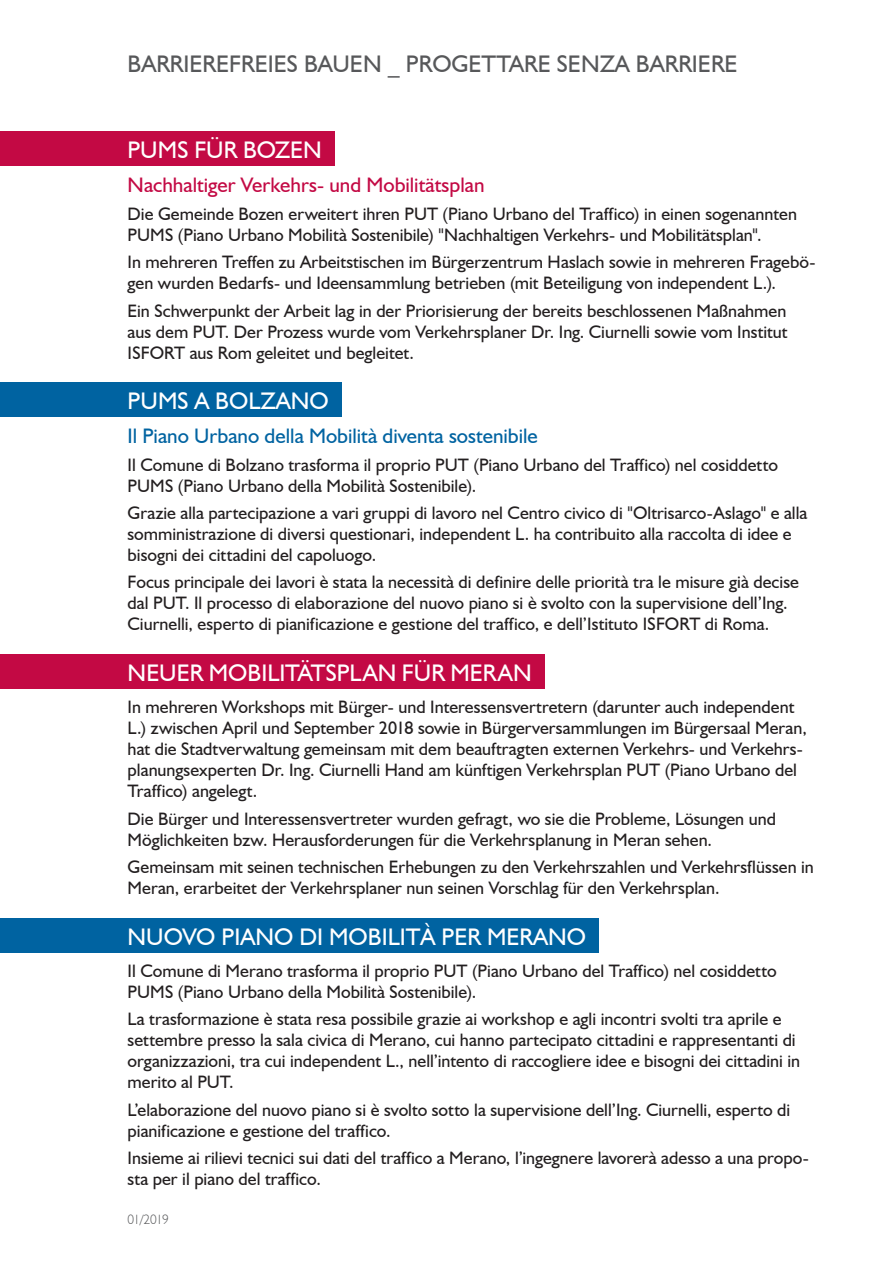
<style>
.page{position:relative;width:893px;height:1263px;background:#fff}
.page>*{position:absolute;margin:0;border:0;box-sizing:border-box;transform-origin:0 0}
.Titel_Publikation_it{font:24px "Humanist 521 BT";color:#fff}
.t1{font:24px "Humanist 521 BT";color:#57585a}
.t2{font:21px "Humanist 521 BT";color:#0063a1}
.t3{font:21px "Humanist 521 BT";color:#c30944}
.t4{font:18px/21px "Humanist 521 BT";color:#231f20}
.t5{font:300 13.5px "Humanist 521 BT";letter-spacing:-.045em;color:#57585a}
</style>
<div class="page">
<div style="left:0;top:132px;width:334px;height:34px;background:#c30944"></div>
<div style="left:0;top:383px;width:341px;height:34px;background:#0063a1"></div>
<div style="left:0;top:655px;width:545px;height:34px;background:#c30944"></div>
<div style="left:0;top:918px;width:599px;height:34px;background:#0063a1"></div>
<p class="t1" style="left:128px;top:49px;width:612px">BARRIEREFREIES BAUEN _ PROGETTARE SENZA BARRIERE</p>
<p class="Titel_Publikation_it" style="left:128px;top:135px;width:196px">PUMS FÜR BOZEN</p>
<p class="t3" style="left:128px;top:172px;width:359px">Nachhaltiger Verkehrs- und Mobilitätsplan</p>
<p class="t4" style="left:128px;top:203px;width:671px">Die Gemeinde Bozen erweitert ihren PUT (Piano Urbano del Traffico) in einen sogenannten<br>PUMS (Piano Urbano Mobilità Sostenibile) "Nachhaltigen Verkehrs- und Mobilitätsplan".</p>
<p class="t4" style="left:128px;top:251px;width:689px">In mehreren Treffen zu Arbeitstischen im Bürgerzentrum Haslach sowie in mehreren Fragebö&shy;gen wurden Bedarfs- und Ideensammlung betrieben (mit Beteiligung von independent L.).</p>
<p class="t4" style="left:128px;top:300px;width:662px;text-align:justify">Ein Schwerpunkt der Arbeit lag in der Priorisierung der bereits beschlossenen Maßnahmen aus dem PUT. Der Prozess wurde vom Verkehrsplaner Dr. Ing. Ciurnelli sowie vom Institut ISFORT aus Rom geleitet und begleitet.</p>
<p class="Titel_Publikation_it" style="left:128px;top:386px;width:203px">PUMS A BOLZANO</p>
<p class="t2" style="left:128px;top:423px;width:412px">Il Piano Urbano della Mobilità diventa sostenibile</p>
<p class="t4" style="left:128px;top:454px;width:652px">Il Comune di Bolzano trasforma il proprio PUT (Piano Urbano del Traffico) nel cosiddetto<br>PUMS (Piano Urbano della Mobilità Sostenibile).</p>
<p class="t4" style="left:128px;top:502px;width:681px">Grazie alla partecipazione a vari gruppi di lavoro nel Centro civico di "Oltrisarco-Aslago" e alla somministrazione di diversi questionari, independent L. ha contribuito alla raccolta di idee e bisogni dei cittadini del capoluogo.</p>
<p class="t4" style="left:128px;top:571px;width:673px">Focus principale dei lavori è stata la necessità di definire delle priorità tra le misure già decise dal PUT. Il processo di elaborazione del nuovo piano si è svolto con la supervisione dell’Ing.<br>Ciurnelli, esperto di pianificazione e gestione del traffico, e dell’Istituto ISFORT di Roma.</p>
<p class="Titel_Publikation_it" style="left:128px;top:658px;width:406px">NEUER MOBILITÄTSPLAN FÜR MERAN</p>
<p class="t4" style="left:128px;top:696px;width:681px">In mehreren Workshops mit Bürger- und Interessensvertretern (darunter auch independent L.) zwischen April und September 2018 sowie in Bürgerversammlungen im Bürgersaal Meran, hat die Stadtverwaltung gemeinsam mit dem beauftragten externen Verkehrs- und Verkehrs&shy;planungsexperten Dr. Ing. Ciurnelli Hand am künftigen Verkehrsplan PUT (Piano Urbano del Traffico) angelegt.</p>
<p class="t4" style="left:128px;top:808px;width:650px">Die Bürger und Interessensvertreter wurden gefragt, wo sie die Probleme, Lösungen und<br>Möglichkeiten bzw. Herausforderungen für die Verkehrsplanung in Meran sehen.</p>
<p class="t4" style="left:128px;top:856px;width:688px">Gemeinsam mit seinen technischen Erhebungen zu den Verkehrszahlen und Verkehrsflüssen in<br>Meran, erarbeitet der Verkehrsplaner nun seinen Vorschlag für den Verkehrsplan.</p>
<p class="Titel_Publikation_it" style="left:128px;top:922px;width:460px">NUOVO PIANO DI MOBILITÀ PER MERANO</p>
<p class="t4" style="left:128px;top:960px;width:651px">Il Comune di Merano trasforma il proprio PUT (Piano Urbano del Traffico) nel cosiddetto<br>PUMS (Piano Urbano della Mobilità Sostenibile).</p>
<p class="t4" style="left:128px;top:1008px;width:674px">La trasformazione è stata resa possibile grazie ai workshop e agli incontri svolti tra aprile e settembre presso la sala civica di Merano, cui hanno partecipato cittadini e rappresentanti di organizzazioni, tra cui independent L., nell’intento di raccogliere idee e bisogni dei cittadini in merito al PUT.</p>
<p class="t4" style="left:128px;top:1099px;width:664px">L’elaborazione del nuovo piano si è svolto sotto la supervisione dell’Ing. Ciurnelli, esperto di pianificazione e gestione del traffico.</p>
<p class="t4" style="left:128px;top:1147px;width:683px">Insieme ai rilievi tecnici sui dati del traffico a Merano, l’ingegnere lavorerà adesso a una propo&shy;sta per il piano del traffico.</p>
<p class="t5" style="left:128px;top:1211px;width:43px">01/2019</p>
</div>
